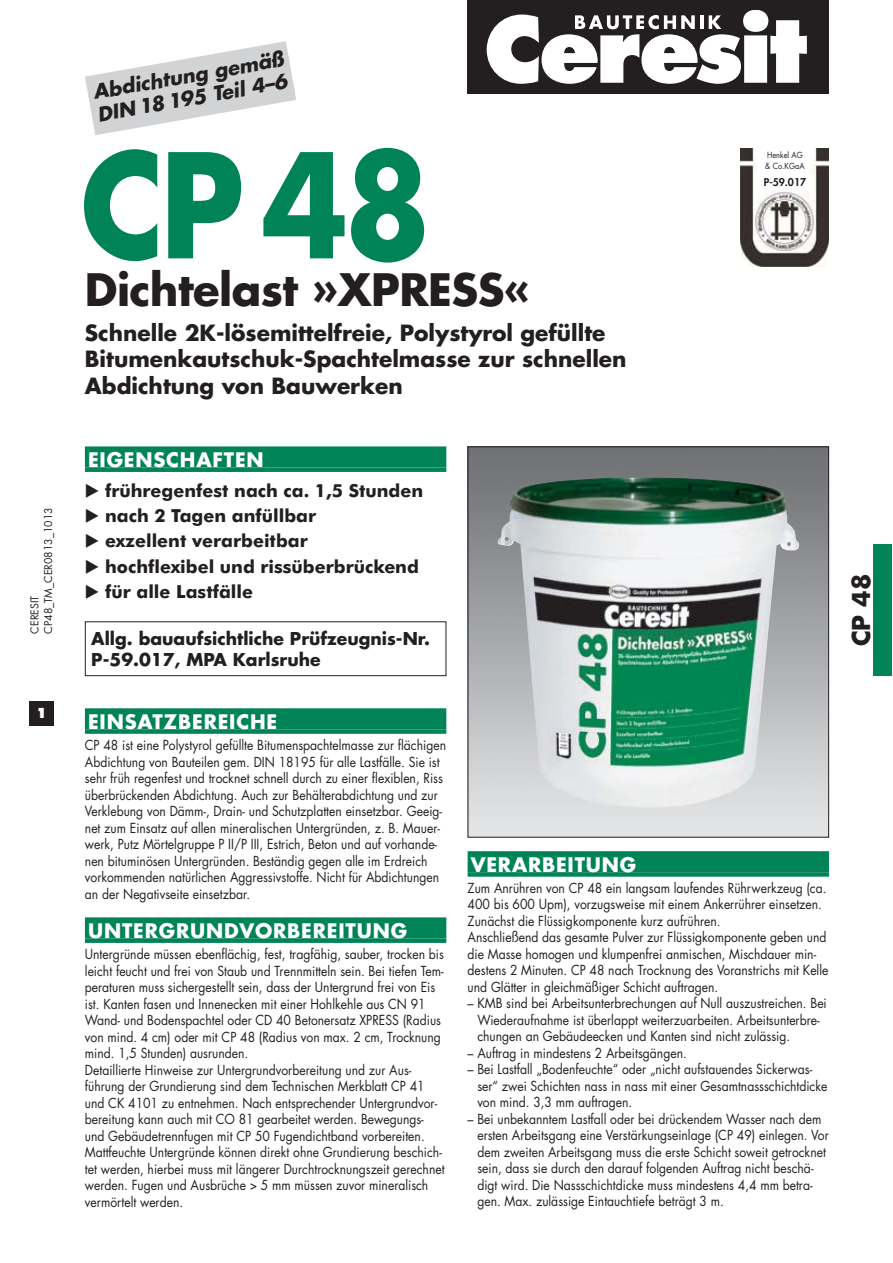
<style>
.page{position:relative;width:893px;height:1263px;background:#fff}
.page>*{position:absolute;margin:0;border:0;box-sizing:border-box;transform-origin:0 0}
.t1{font:700 141px "Futura";color:#008457;scale:.9 1}
.t2{font:700 43.5px "Futura";letter-spacing:-.015em;color:#231f20}
.t3{font:700 24px "Futura";color:#231f20}
.t4{font:700 21.75px/26.2px "Futura";color:#231f20}
.t5{font:700 19.5px "Futura";letter-spacing:.04em;color:#fff}
.t6{font:italic 700 19.5px/22.5px "Futura";color:#231f20}
.t7{font:700 18px "Futura BT";color:#231f20}
.t8{font:700 17.25px/21px "Futura";color:#231f20}
.t9{font:13.5px/16.5px "Futura";color:#231f20;scale:.9 1}
.t10{font:800 13.5px "Futura";color:#fff}
.t11{font:10.5px/13.8px "Futura";color:#231f20}
.t12{font:800 10.5px "Futura";color:#231f20}
.t13{font:8.25px/10.8px "Futura";color:#231f20;scale:.9 1}
.s1{font-family:"European Pi Three";font-weight:400}
</style>
<div class="page">
<div style="left:85px;top:446px;width:361px;height:21px;background:#008457"></div>
<div style="left:85px;top:467px;width:361px;height:5px;background:#008457"></div>
<div style="left:85px;top:708px;width:361px;height:21px;background:#008457"></div>
<div style="left:85px;top:729px;width:361px;height:5px;background:#008457"></div>
<div style="left:85px;top:917px;width:361px;height:21px;background:#008457"></div>
<div style="left:85px;top:938px;width:361px;height:5px;background:#008457"></div>
<div style="left:468px;top:446px;width:361px;height:392px;border:1px solid #231f20"></div>
<img style="left:497px;top:477px;width:302px;height:331px">
<div style="left:30px;top:702px;width:24px;height:24px;background:#231f20"></div>
<div style="left:468px;top:851px;width:361px;height:21px;background:#008457"></div>
<div style="left:468px;top:872px;width:361px;height:5px;background:#008457"></div>
<div style="left:874px;top:544px;width:18px;height:132px;background:#008457"></div>
<div style="left:85px;top:621px;width:361px;height:55px;border:1px solid #231f20"></div>
<img style="left:740px;top:149px;width:89px;height:117px">
<svg style="left:85px;top:41px;width:211px;height:94px"></svg>
<div style="left:468px;top:0;width:361px;height:94px;background:#231f20"></div>
<svg style="left:487px;top:11px;width:320px;height:73px"></svg>
<p class="t11" style="left:29px;top:634px;width:128px;rotate:-90deg">CERESIT<br>CP48_TM_CER0813_1013</p>
<p class="t10" style="left:36px;top:707px;width:13px">1</p>
<h3 class="t6" style="left:92px;top:83px;width:194px;rotate:-10deg">Abdichtung gemäß<br>DIN 18 195 Teil 4–6</h3>
<h1 class="t1" style="left:81px;top:141px;width:391px">CP 48</h1>
<h2 class="t2" style="left:85px;top:270px;width:447px">Dichtelast »XPRESS«</h2>
<h3 class="t4" style="left:85px;top:322px;width:543px">Schnelle 2K-lösemittelfreie, Polystyrol gefüllte<br>Bitumenkautschuk-Spachtelmasse zur schnellen<br>Abdichtung von Bauwerken</h3>
<h3 class="t5" style="left:88px;top:451px;width:177px">EIGENSCHAFTEN</h3>
<h3 class="t7" style="left:85px;top:483px;width:340px"><span class="s1">-</span> frühregenfest nach ca. 1,5 Stunden</h3>
<h3 class="t7" style="left:85px;top:508px;width:233px"><span class="s1">-</span> nach 2 Tagen anfüllbar</h3>
<h3 class="t7" style="left:85px;top:533px;width:224px"><span class="s1">-</span> exzellent verarbeitbar</h3>
<h3 class="t7" style="left:85px;top:559px;width:335px"><span class="s1">-</span> hochflexibel und rissüberbrückend</h3>
<h3 class="t7" style="left:85px;top:584px;width:170px"><span class="s1">-</span> für alle Lastfälle</h3>
<p class="t8" style="left:91px;top:630px;width:340px">Allg. bauaufsichtliche Prüfzeugnis-Nr.<br>P-59.017, MPA Karlsruhe</p>
<p class="t13" style="left:765px;top:150px;width:45px">Henkel AG &amp; Co.KGaA</p>
<p class="t12" style="left:764px;top:177px;width:44px">P-59.017</p>
<h3 class="t5" style="left:88px;top:713px;width:191px">EINSATZBEREICHE</h3>
<p class="t9" style="left:85px;top:738px;width:403px">CP 48 ist eine Polystyrol gefüllte Bitumenspachtelmasse zur flächigen Abdichtung von Bauteilen gem. DIN 18195 für alle Lastfälle. Sie ist sehr früh regenfest und trocknet schnell durch zu einer flexiblen, Riss überbrückenden Abdichtung. Auch zur Behälterabdichtung und zur Verklebung von Dämm-, Drain- und Schutzplatten einsetzbar. Geeig&shy;net zum Einsatz auf allen mineralischen Untergründen, z. B. Mauer&shy;werk, Putz Mörtelgruppe P II/P III, Estrich, Beton und auf vorhande&shy;nen bituminösen Untergründen. Beständig gegen alle im Erdreich vorkommenden natürlichen Aggres sivstoffe. Nicht für Abdichtungen an der Negativseite einsetzbar.</p>
<h3 class="t5" style="left:88px;top:922px;width:320px">UNTERGRUNDVORBEREITUNG</h3>
<p class="t9" style="left:85px;top:947px;width:401px">Untergründe müssen ebenflächig, fest, tragfähig, sauber, trocken bis leicht feucht und frei von Staub und Trennmitteln sein. Bei tiefen Tem&shy;peraturen muss sichergestellt sein, dass der Untergrund frei von Eis ist. Kanten fasen und Innenecken mit einer Hohlkehle aus CN 91<br>Wand- und Bodenspachtel oder CD 40 Betonersatz XPRESS (Radius von mind. 4 cm) oder mit CP 48 (Radius von max. 2 cm, Trocknung mind. 1,5 Stunden) ausrunden.<br>Detaillierte Hinweise zur Untergrundvor bereitung und zur Aus&shy;führung der Grundierung sind dem Technischen Merkblatt CP 41 und CK 4101 zu entnehmen. Nach entsprechender Untergrundvor&shy;bereitung kann auch mit CO 81 gearbeitet werden. Bewegungs&shy;und Gebäudetrennfugen mit CP 50 Fugendichtband vorbereiten.<br>Mattfeuchte Untergründe können direkt ohne Grundierung beschich&shy;tet werden, hierbei muss mit längerer Durchtrocknungszeit gerechnet werden. Fugen und Ausbrüche &gt; 5 mm müssen zuvor mineralisch vermörtelt werden.</p>
<h3 class="t5" style="left:471px;top:856px;width:167px">VERARBEITUNG</h3>
<p class="t9" style="left:468px;top:881px;width:402px">Zum Anrühren von CP 48 ein langsam laufendes Rührwerkzeug (ca.<br>400 bis 600 Upm), vorzugsweise mit einem Ankerrührer einsetzen.<br>Zunächst die Flüssigkomponente kurz aufrühren.<br>Anschließend das gesamte Pulver zur Flüssigkomponente geben und die Masse homogen und klumpenfrei anmischen, Mischdauer min&shy;destens 2 Minuten. CP 48 nach Trocknung des Voranstrichs mit Kelle und Glätter in gleichmäßiger Schicht auftragen.</p>
<p class="t9" style="left:477px;top:996px;width:390px;text-indent:-10px">– KMB sind bei Arbeitsunterbrechungen auf Null auszustreichen. Bei<br>Wiederaufnahme ist überlappt weiterzuarbeiten. Arbeitsunterbre&shy;chungen an Gebäudeecken und Kanten sind nicht zulässig.</p>
<p class="t9" style="left:468px;top:1046px;width:245px">– Auftrag in mindestens 2 Arbeitsgängen.</p>
<p class="t9" style="left:477px;top:1062px;width:390px;text-indent:-10px">– Bei Lastfall „Bodenfeuchte“ oder „nicht aufstauendes Sickerwas&shy;ser“ zwei Schichten nass in nass mit einer Gesamtnassschichtdicke von mind. 3,3 mm auftragen.</p>
<p class="t9" style="left:477px;top:1112px;width:392px;text-indent:-10px">– Bei unbekanntem Lastfall oder bei drückendem Wasser nach dem ersten Arbeitsgang eine Verstärkungseinlage (CP 49) einlegen. Vor dem zweiten Arbeitsgang muss die erste Schicht soweit getrocknet sein, dass sie durch den darauf folgenden Auftrag nicht beschä&shy;digt wird. Die Nassschichtdicke muss mindestens 4,4 mm betra&shy;gen. Max. zulässige Eintauchtiefe beträgt 3 m.</p>
<h3 class="t3" style="left:850px;top:646px;width:74px;rotate:-90deg">CP 48</h3>
</div>
